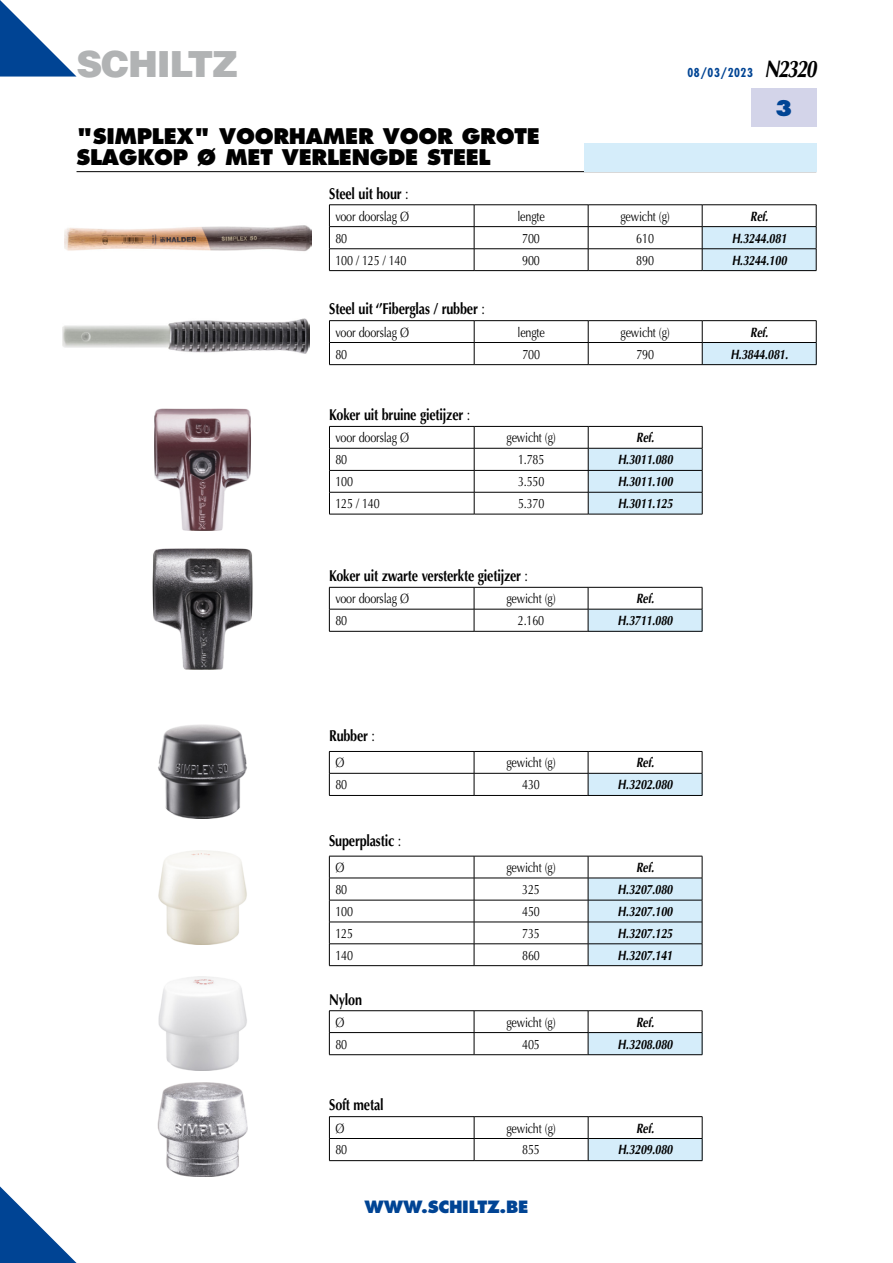
<style>
.page{position:relative;width:893px;height:1263px;background:#fff}
.page>*{position:absolute;margin:0;border:0;box-sizing:border-box;transform-origin:0 0}
.t1{font:900 36px "Helvetica";letter-spacing:-.035em;color:#b1b3b4}
.t2{font:800 21px/21px "Futura";letter-spacing:-.015em;color:#000}
.t3{font:800 21px "Futura";color:#004494}
.t4{font:800 16.5px "Futura";letter-spacing:-.015em;color:#004494}
.t5{font:700 15.75px "Optima";letter-spacing:-.015em;color:#000;scale:.8 1}
.t6{font:13.5px "Optima";letter-spacing:-.015em;color:#000;scale:.8 1}
.t7{font:italic 700 13.5px "Optima";letter-spacing:-.015em;color:#000;scale:.8 1}
.t8{font:700 condensed 12px "Futura";letter-spacing:.05em;color:#004494}
.s1{font-family:"Optima";font-style:italic;font-stretch:normal;font-size:24px;color:#000}
.s2{font-weight:400}
</style>
<div class="page">
<svg style="left:0;top:1186px;width:77px;height:77px"></svg>
<hr style="left:77px;top:171px;width:739px;height:1px;background:#000">
<div style="left:751px;top:89px;width:65px;height:38px;background:#d3d4e9"></div>
<svg style="left:0;top:0;width:77px;height:77px"></svg>
<div style="left:584px;top:143px;width:232px;height:28px;background:#d5edfa"></div>
<svg style="left:329px;top:205px;width:488px;height:66px"></svg>
<hr style="left:702px;top:270px;width:114px;height:1px;background:#000">
<div style="left:702px;top:342px;width:114px;height:23px;background:#d5edfa"></div>
<hr style="left:329px;top:320px;width:145px;height:1px;background:#000">
<hr style="left:474px;top:320px;width:114px;height:1px;background:#000">
<hr style="left:588px;top:320px;width:114px;height:1px;background:#000">
<hr style="left:702px;top:320px;width:114px;height:1px;background:#000">
<hr style="left:702px;top:342px;width:114px;height:1px;background:#000">
<svg style="left:329px;top:321px;width:374px;height:44px"></svg>
<svg style="left:816px;top:321px;width:1px;height:43px"></svg>
<hr style="left:702px;top:364px;width:114px;height:1px;background:#000">
<hr style="left:329px;top:514px;width:145px;height:1px;background:#000">
<hr style="left:474px;top:514px;width:114px;height:1px;background:#000">
<svg style="left:329px;top:426px;width:374px;height:88px"></svg>
<hr style="left:588px;top:492px;width:114px;height:1px;background:#000">
<hr style="left:588px;top:514px;width:114px;height:1px;background:#000">
<div style="left:588px;top:609px;width:114px;height:22px;background:#d5edfa"></div>
<hr style="left:588px;top:587px;width:114px;height:1px;background:#000">
<hr style="left:329px;top:631px;width:145px;height:1px;background:#000">
<hr style="left:474px;top:631px;width:114px;height:1px;background:#000">
<hr style="left:588px;top:609px;width:114px;height:1px;background:#000">
<svg style="left:329px;top:587px;width:260px;height:44px"></svg>
<svg style="left:702px;top:587px;width:1px;height:44px"></svg>
<hr style="left:588px;top:631px;width:114px;height:1px;background:#000">
<div style="left:588px;top:773px;width:114px;height:22px;background:#d5edfa"></div>
<hr style="left:588px;top:751px;width:114px;height:1px;background:#000">
<hr style="left:329px;top:795px;width:145px;height:1px;background:#000">
<hr style="left:474px;top:795px;width:114px;height:1px;background:#000">
<hr style="left:588px;top:773px;width:114px;height:1px;background:#000">
<svg style="left:329px;top:751px;width:260px;height:44px"></svg>
<svg style="left:702px;top:752px;width:1px;height:43px"></svg>
<hr style="left:588px;top:795px;width:114px;height:1px;background:#000">
<svg style="left:329px;top:856px;width:374px;height:110px"></svg>
<hr style="left:588px;top:922px;width:114px;height:1px;background:#000">
<hr style="left:588px;top:943px;width:114px;height:1px;background:#000">
<hr style="left:588px;top:965px;width:114px;height:1px;background:#000">
<div style="left:588px;top:1032px;width:114px;height:23px;background:#d5edfa"></div>
<hr style="left:329px;top:1010px;width:145px;height:1px;background:#000">
<hr style="left:474px;top:1010px;width:114px;height:1px;background:#000">
<hr style="left:588px;top:1010px;width:114px;height:1px;background:#000">
<hr style="left:588px;top:1032px;width:114px;height:1px;background:#000">
<svg style="left:329px;top:1011px;width:260px;height:44px"></svg>
<svg style="left:702px;top:1011px;width:1px;height:43px"></svg>
<hr style="left:588px;top:1054px;width:114px;height:1px;background:#000">
<div style="left:588px;top:1138px;width:114px;height:22px;background:#d5edfa"></div>
<hr style="left:329px;top:1116px;width:145px;height:1px;background:#000">
<hr style="left:474px;top:1116px;width:114px;height:1px;background:#000">
<hr style="left:588px;top:1116px;width:114px;height:1px;background:#000">
<hr style="left:329px;top:1160px;width:145px;height:1px;background:#000">
<hr style="left:474px;top:1160px;width:114px;height:1px;background:#000">
<hr style="left:588px;top:1138px;width:114px;height:1px;background:#000">
<svg style="left:329px;top:1117px;width:260px;height:43px"></svg>
<svg style="left:702px;top:1117px;width:1px;height:43px"></svg>
<hr style="left:588px;top:1160px;width:114px;height:1px;background:#000">
<img style="left:158px;top:724px;width:89px;height:94px">
<img style="left:158px;top:851px;width:89px;height:94px">
<img style="left:158px;top:976px;width:89px;height:94px">
<img style="left:157px;top:1083px;width:91px;height:94px">
<img style="left:154px;top:409px;width:97px;height:121px">
<img style="left:152px;top:548px;width:101px;height:122px">
<img style="left:64px;top:225px;width:247px;height:27px">
<img style="left:62px;top:318px;width:247px;height:36px">
<h1 class="t1" style="left:77px;top:40px;width:163px">SCHILTZ</h1>
<p class="t8" style="left:687px;top:65px;width:130px">08/03/2023 <span class="s1">N2320</span></p>
<h2 class="t3" style="left:775px;top:95px;width:19px">3</h2>
<h2 class="t2" style="left:77px;top:125px;width:465px">"SIMPLEX" VOORHAMER VOOR GROTE<br>SLAGKOP Ø MET VERLENGDE STEEL</h2>
<p class="t5" style="left:329px;top:184px;width:101px">Steel uit hour <span class="s2">:</span></p>
<p class="t6" style="left:335px;top:208px;width:94px">voor doorslag Ø</p>
<p class="t6" style="left:517px;top:208px;width:36px">lengte</p>
<p class="t6" style="left:620px;top:208px;width:63px">gewicht (g)</p>
<p class="t7" style="left:750px;top:208px;width:24px">Ref.</p>
<p class="t6" style="left:335px;top:230px;width:16px">80</p>
<p class="t6" style="left:522px;top:230px;width:24px">700</p>
<p class="t6" style="left:636px;top:230px;width:24px">610</p>
<p class="t7" style="left:732px;top:230px;width:70px">H.3244.081</p>
<p class="t6" style="left:335px;top:252px;width:90px">100 / 125 / 140</p>
<p class="t6" style="left:522px;top:252px;width:24px">900</p>
<p class="t6" style="left:636px;top:252px;width:24px">890</p>
<p class="t7" style="left:732px;top:252px;width:70px">H.3244.100</p>
<p class="t5" style="left:329px;top:300px;width:196px">Steel uit ‘’Fiberglas / rubber <span class="s2">:</span></p>
<p class="t6" style="left:335px;top:324px;width:94px">voor doorslag Ø</p>
<p class="t6" style="left:517px;top:324px;width:36px">lengte</p>
<p class="t6" style="left:620px;top:324px;width:63px">gewicht (g)</p>
<p class="t7" style="left:750px;top:324px;width:24px">Ref.</p>
<p class="t6" style="left:335px;top:346px;width:16px">80</p>
<p class="t6" style="left:522px;top:346px;width:24px">700</p>
<p class="t6" style="left:636px;top:346px;width:24px">790</p>
<p class="t7" style="left:730px;top:346px;width:74px">H.3844.081.</p>
<p class="t5" style="left:329px;top:406px;width:178px">Koker uit bruine gietijzer <span class="s2">:</span></p>
<p class="t6" style="left:335px;top:430px;width:94px">voor doorslag Ø</p>
<p class="t6" style="left:506px;top:430px;width:63px">gewicht (g)</p>
<p class="t7" style="left:636px;top:430px;width:24px">Ref.</p>
<p class="t6" style="left:335px;top:452px;width:16px">80</p>
<p class="t6" style="left:518px;top:452px;width:34px">1.785</p>
<p class="t7" style="left:618px;top:452px;width:70px">H.3011.080</p>
<p class="t6" style="left:335px;top:474px;width:24px">100</p>
<p class="t6" style="left:518px;top:474px;width:34px">3.550</p>
<p class="t7" style="left:618px;top:474px;width:70px">H.3011.100</p>
<p class="t6" style="left:335px;top:496px;width:57px">125 / 140</p>
<p class="t6" style="left:518px;top:496px;width:34px">5.370</p>
<p class="t7" style="left:618px;top:496px;width:70px">H.3011.125</p>
<p class="t5" style="left:329px;top:567px;width:250px">Koker uit zwarte versterkte gietijzer <span class="s2">:</span></p>
<p class="t6" style="left:335px;top:591px;width:94px">voor doorslag Ø</p>
<p class="t6" style="left:506px;top:591px;width:63px">gewicht (g)</p>
<p class="t7" style="left:636px;top:591px;width:24px">Ref.</p>
<p class="t6" style="left:335px;top:613px;width:16px">80</p>
<p class="t6" style="left:518px;top:613px;width:34px">2.160</p>
<p class="t7" style="left:618px;top:613px;width:70px">H.3711.080</p>
<p class="t5" style="left:329px;top:726px;width:59px">Rubber <span class="s2">:</span></p>
<p class="t6" style="left:335px;top:755px;width:13px">Ø</p>
<p class="t6" style="left:506px;top:755px;width:63px">gewicht (g)</p>
<p class="t7" style="left:636px;top:755px;width:24px">Ref.</p>
<p class="t6" style="left:335px;top:777px;width:16px">80</p>
<p class="t6" style="left:522px;top:777px;width:24px">430</p>
<p class="t7" style="left:618px;top:777px;width:70px">H.3202.080</p>
<p class="t5" style="left:329px;top:831px;width:92px">Superplastic <span class="s2">:</span></p>
<p class="t6" style="left:335px;top:859px;width:13px">Ø</p>
<p class="t6" style="left:506px;top:859px;width:63px">gewicht (g)</p>
<p class="t7" style="left:636px;top:859px;width:24px">Ref.</p>
<p class="t6" style="left:335px;top:881px;width:16px">80</p>
<p class="t6" style="left:522px;top:881px;width:24px">325</p>
<p class="t7" style="left:618px;top:881px;width:70px">H.3207.080</p>
<p class="t6" style="left:335px;top:903px;width:24px">100</p>
<p class="t6" style="left:522px;top:903px;width:24px">450</p>
<p class="t7" style="left:618px;top:903px;width:70px">H.3207.100</p>
<p class="t6" style="left:335px;top:925px;width:24px">125</p>
<p class="t6" style="left:522px;top:925px;width:24px">735</p>
<p class="t7" style="left:618px;top:925px;width:70px">H.3207.125</p>
<p class="t6" style="left:335px;top:947px;width:24px">140</p>
<p class="t6" style="left:522px;top:947px;width:24px">860</p>
<p class="t7" style="left:618px;top:947px;width:70px">H.3207.141</p>
<p class="t5" style="left:329px;top:990px;width:43px">Nylon</p>
<p class="t6" style="left:335px;top:1014px;width:13px">Ø</p>
<p class="t6" style="left:506px;top:1014px;width:63px">gewicht (g)</p>
<p class="t7" style="left:636px;top:1014px;width:24px">Ref.</p>
<p class="t6" style="left:335px;top:1036px;width:16px">80</p>
<p class="t6" style="left:522px;top:1036px;width:24px">405</p>
<p class="t7" style="left:618px;top:1036px;width:70px">H.3208.080</p>
<p class="t5" style="left:329px;top:1096px;width:70px">Soft metal</p>
<p class="t6" style="left:335px;top:1120px;width:13px">Ø</p>
<p class="t6" style="left:506px;top:1120px;width:63px">gewicht (g)</p>
<p class="t7" style="left:636px;top:1120px;width:24px">Ref.</p>
<p class="t6" style="left:335px;top:1142px;width:16px">80</p>
<p class="t6" style="left:522px;top:1142px;width:24px">855</p>
<p class="t7" style="left:618px;top:1142px;width:70px">H.3209.080</p>
<p class="t4" style="left:365px;top:1197px;width:165px">WWW.SCHILTZ.BE</p>
</div>
